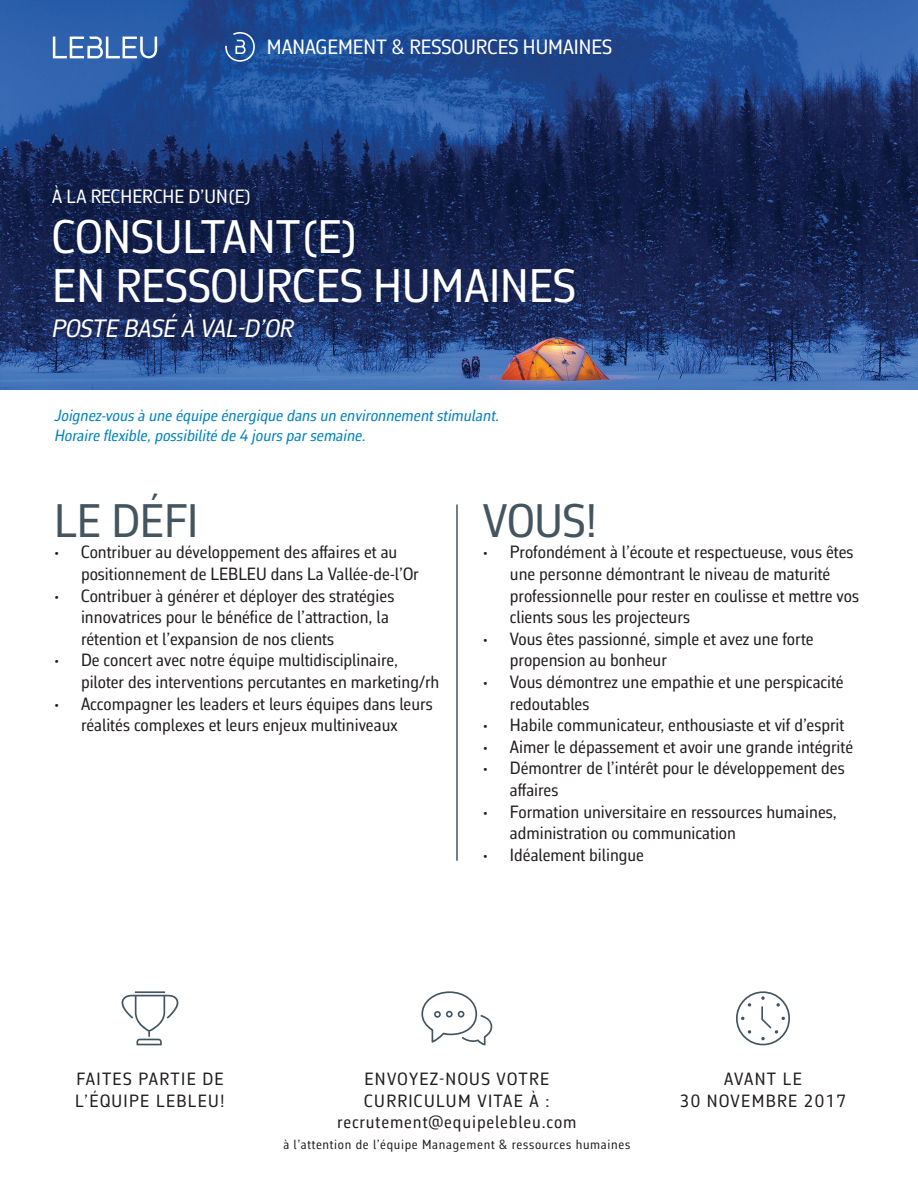
<style>
.page{position:relative;width:918px;height:1188px;background:#fff}
.page>*{position:absolute;margin:0;border:0;box-sizing:border-box;transform-origin:0 0}
.t1{font:47.7px/49.5px "Corbeau Con Pro";color:#fff}
.t2{font:47.7px "Corbeau Con Pro";color:#455560}
.t3{font:italic 25.5px "Corbeau Con Pro";color:#fff}
.t4{font:21px "Corbeau Con Pro";color:#fff}
.t5{font:19.5px "Corbeau Con Pro";color:#fff}
.t6{font:18px/21.6px "Corbeau Con Pro";color:#231f20}
.t7{font:18px/21.6px "Corbeau Con Pro";letter-spacing:.065em;color:#231f20;text-align:center}
.t8{font:18px/21.6px "Corbeau Con Pro";letter-spacing:.075em;color:#231f20}
.t9{font:italic 16.5px/19.8px "Corbeau Con Pro";color:#0083bf}
.t10{font:13.5px "Corbeau Con Pro";letter-spacing:.05em;color:#231f20}
</style>
<div class="page">
<img style="left:0;top:0;width:918px;height:390px">
<svg style="left:225px;top:32px;width:30px;height:30px"></svg>
<svg style="left:53px;top:37px;width:104px;height:21px"></svg>
<hr style="left:456px;top:505px;width:2px;height:356px;background:#455560">
<p class="t4" style="left:267px;top:33px;width:347px">MANAGEMENT &amp; RESSOURCES HUMAINES</p>
<p class="t5" style="left:52px;top:183px;width:201px">À LA RECHERCHE D’UN(E)</p>
<h1 class="t1" style="left:52px;top:211px;width:525px">CONSULTANT(E)<br>EN RESSOURCES HUMAINES</h1>
<h2 class="t3" style="left:52px;top:311px;width:243px">POSTE BASÉ À VAL-D’OR</h2>
<p class="t9" style="left:55px;top:405px;width:446px">Joignez-vous à une équipe énergique dans un environnement stimulant.<br>Horaire flexible, possibilité de 4 jours par semaine.</p>
<h1 class="t2" style="left:54px;top:489px;width:146px">LE DÉFI</h1>
<p class="t6" style="left:81px;top:541px;width:339px;text-indent:-27px">• Contribuer au développement des affaires et au positionnement de LEBLEU dans La Vallée-de-l’Or</p>
<p class="t6" style="left:81px;top:585px;width:315px;text-indent:-27px">• Contribuer à générer et déployer des stratégies innovatrices pour le bénéfice de l’attraction, la rétention et l’expansion de nos clients</p>
<p class="t6" style="left:81px;top:649px;width:360px;text-indent:-27px">• De concert avec notre équipe multidisciplinaire, piloter des interventions percutantes en marketing/rh</p>
<p class="t6" style="left:54px;top:693px;width:380px;text-align:center">• Accompagner les leaders et leurs équipes dans leurs réalités complexes et leurs enjeux multiniveaux</p>
<h1 class="t2" style="left:483px;top:489px;width:116px">VOUS!</h1>
<p class="t6" style="left:510px;top:541px;width:351px;text-indent:-27px">• Profondément à l’écoute et respectueuse, vous êtes une personne démontrant le niveau de maturité professionnelle pour rester en coulisse et mettre vos clients sous les projecteurs</p>
<p class="t6" style="left:510px;top:628px;width:305px;text-indent:-27px">• Vous êtes passionné, simple et avez une forte propension au bonheur</p>
<p class="t6" style="left:510px;top:671px;width:335px;text-indent:-27px">• Vous démontrez une empathie et une perspicacité redoutables</p>
<p class="t6" style="left:483px;top:714px;width:363px">• Habile communicateur, enthousiaste et vif d’esprit</p>
<p class="t6" style="left:483px;top:736px;width:372px">• Aimer le dépassement et avoir une grande intégrité</p>
<p class="t6" style="left:510px;top:757px;width:336px;text-indent:-27px">• Démontrer de l’intérêt pour le développement des affaires</p>
<p class="t6" style="left:510px;top:801px;width:328px;text-indent:-27px">• Formation universitaire en ressources humaines, administration ou communication</p>
<p class="t6" style="left:483px;top:844px;width:163px">• Idéalement bilingue</p>
<p class="t8" style="left:75px;top:1068px;width:151px">FAITES PARTIE DE<br>L’ÉQUIPE LEBLEU!</p>
<p class="t7" style="left:337px;top:1068px;width:241px">ENVOYEZ-NOUS VOTRE<br>CURRICULUM VITAE À : recrutement@equipelebleu.com</p>
<p class="t10" style="left:283px;top:1136px;width:348px">à l’attention de l’équipe Management &amp; ressources humaines</p>
<p class="t8" style="left:680px;top:1068px;width:168px;text-align:center">AVANT LE<br>30 NOVEMBRE 2017</p>
</div>
